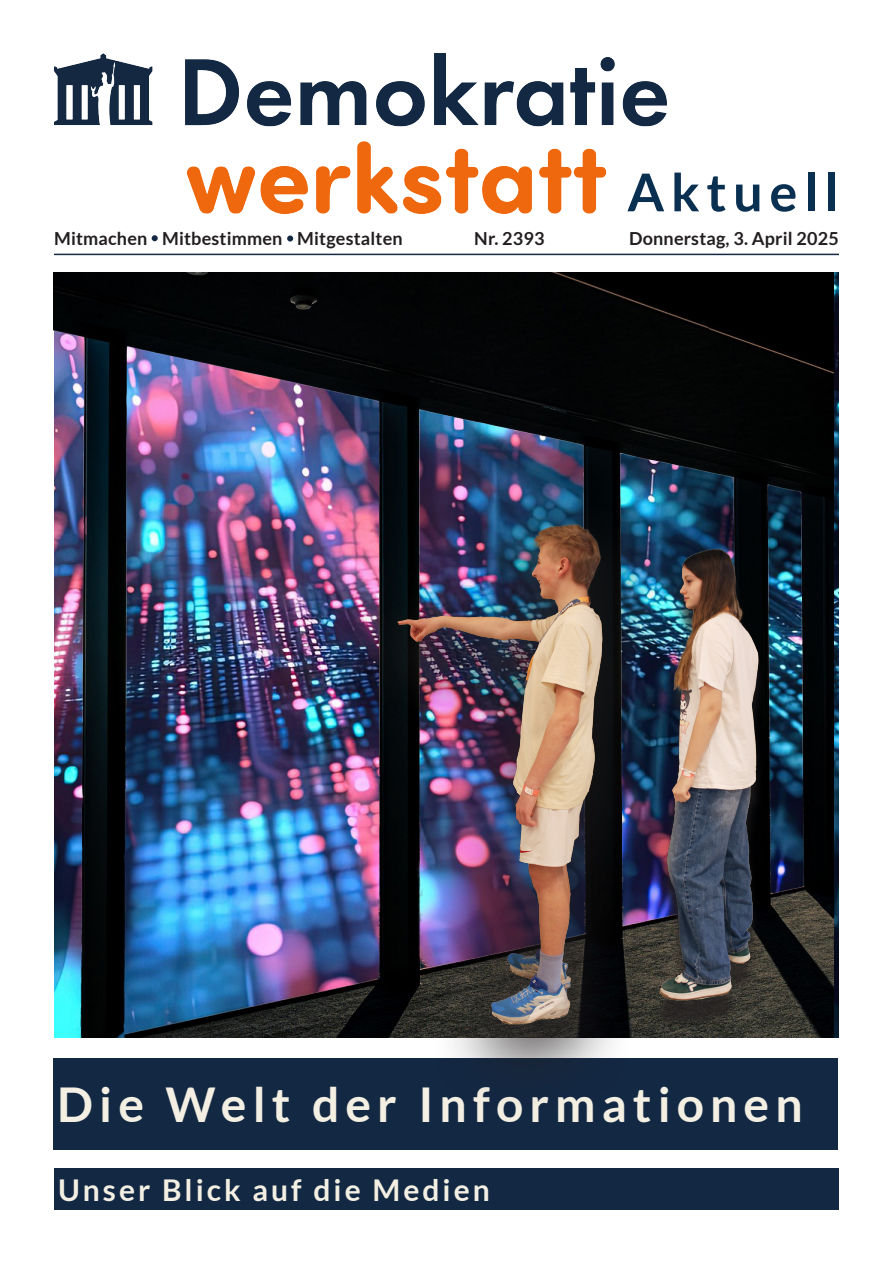
<style>
.page{position:relative;width:893px;height:1263px;background:#fff}
.page>*{position:absolute;margin:0;border:0;box-sizing:border-box;transform-origin:0 0}
.t1{font:700 52.2px "Lato";letter-spacing:.13em;color:#0a3051}
.t2{font:700 48px "Lato";letter-spacing:.13em;color:#f3efe3}
.t3{font:700 30px "Lato";letter-spacing:.1em;color:#f3efe3}
.t4{font:700 18px "Lato";letter-spacing:.01em;color:#231f20}
</style>
<div class="page">
<img style="left:54px;top:53px;width:613px;height:160px">
<hr style="left:54px;top:254px;width:785px;height:1px;background:#132843">
<svg style="left:152px;top:235px;width:6px;height:6px"></svg>
<svg style="left:287px;top:235px;width:6px;height:6px"></svg>
<img style="left:53px;top:273px;width:781px;height:764px">
<div style="left:53px;top:1059px;width:785px;height:91px;background:#132843"></div>
<div style="left:54px;top:1168px;width:785px;height:41px;background:#132843"></div>
<div style="left:337px;top:484px;width:330px;height:629px;background:#231f20;opacity:.72"></div>
<img style="left:268px;top:387px;width:489px;height:660px">
<img style="left:454px;top:424px;width:385px;height:665px">
<p class="t1" style="left:627px;top:162px;width:213px">Aktuell</p>
<p class="t4" style="left:54px;top:228px;width:350px">Mitmachen Mitbestimmen Mitgestalten</p>
<p class="t4" style="left:474px;top:228px;width:72px">Nr. 2393</p>
<p class="t4" style="left:629px;top:228px;width:211px">Donnerstag, 3. April 2025</p>
<p class="t2" style="left:57px;top:1076px;width:747px">Die Welt der Informationen</p>
<p class="t3" style="left:58px;top:1173px;width:433px">Unser Blick auf die Medien</p>
</div>
